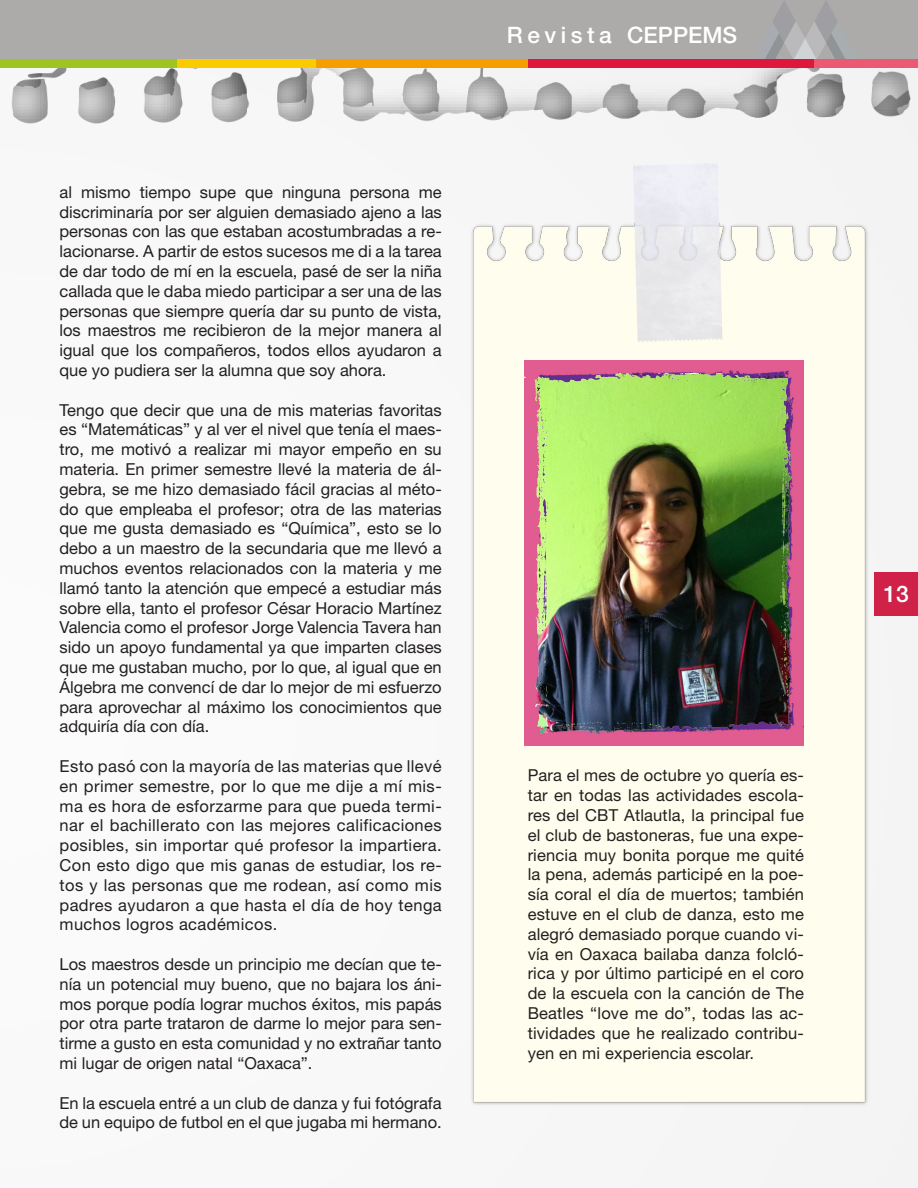
<style>
.page{position:relative;width:918px;height:1188px;background:#fff}
.page>*{position:absolute;margin:0;border:0;box-sizing:border-box;transform-origin:0 0}
.t1{font:500 22.8px "Helvetica Neue LT Std";color:#fff}
.t2{font:500 22.65px "Helvetica Neue LT Std";letter-spacing:.1em;color:#fff}
.t3{font:16.5px/19.8px "Helvetica Neue LT Std";color:#231f20;text-align:justify}
</style>
<div class="page">
<div style="left:0;top:0;width:918px;height:60px;background:#acaba9"></div>
<svg style="left:752px;top:1px;width:107px;height:59px"></svg>
<img style="left:11px;top:68px;width:907px;height:1120px">
<img style="left:468px;top:162px;width:402px;height:946px">
<img style="left:525px;top:360px;width:279px;height:386px">
<div style="left:315px;top:60px;width:214px;height:8px;background:#f59e00"></div>
<div style="left:529px;top:60px;width:285px;height:8px;background:#e0173d"></div>
<div style="left:814px;top:60px;width:104px;height:8px;background:#eb5973"></div>
<div style="left:0;top:60px;width:177px;height:8px;background:#9ec421"></div>
<div style="left:177px;top:60px;width:139px;height:8px;background:#facc00"></div>
<div style="left:874px;top:572px;width:44px;height:44px;background:#d02248"></div>
<p class="t3" style="left:60px;top:182px;width:384px">al mismo tiempo supe que ninguna persona me discriminaría por ser alguien demasiado ajeno a las personas con las que estaban acostumbradas a re&shy;lacionarse. A partir de estos sucesos me di a la tarea de dar todo de mí en la escuela, pasé de ser la niña callada que le daba miedo participar a ser una de las personas que siempre quería dar su punto de vista, los maestros me recibieron de la mejor manera al igual que los compañeros, todos ellos ayudaron a que yo pudiera ser la alumna que soy ahora.</p>
<p class="t3" style="left:60px;top:400px;width:384px">Tengo que decir que una de mis materias favoritas es “Matemáticas” y al ver el nivel que tenía el maes&shy;tro, me motivó a realizar mi mayor empeño en su materia. En primer semestre llevé la materia de ál&shy;gebra, se me hizo demasiado fácil gracias al méto&shy;do que empleaba el profesor; otra de las materias que me gusta demasiado es “Química”, esto se lo debo a un maestro de la secundaria que me llevó a muchos eventos relacionados con la materia y me llamó tanto la atención que empecé a estudiar más sobre ella, tanto el profesor César Horacio Martínez Valencia como el profesor Jorge Valencia Tavera han sido un apoyo fundamental ya que imparten clases que me gustaban mucho, por lo que, al igual que en Álgebra me convencí de dar lo mejor de mi esfuerzo para aprovechar al máximo los conocimientos que adquiría día con día.</p>
<p class="t3" style="left:60px;top:756px;width:384px">Esto pasó con la mayoría de las materias que llevé en primer semestre, por lo que me dije a mí mis&shy;ma es hora de esforzarme para que pueda termi&shy;nar el bachillerato con las mejores calificaciones posibles, sin importar qué profesor la impartiera.<br>Con esto digo que mis ganas de estudiar, los re&shy;tos y las personas que me rodean, así como mis padres ayudaron a que hasta el día de hoy tenga muchos logros académicos.</p>
<p class="t3" style="left:60px;top:954px;width:384px">Los maestros desde un principio me decían que te&shy;nía un potencial muy bueno, que no bajara los áni&shy;mos porque podía lograr muchos éxitos, mis papás por otra parte trataron de darme lo mejor para sen&shy;tirme a gusto en esta comunidad y no extrañar tanto mi lugar de origen natal “Oaxaca”.</p>
<p class="t3" style="left:60px;top:1093px;width:384px">En la escuela entré a un club de danza y fui fotógrafa de un equipo de futbol en el que jugaba mi hermano.</p>
<p class="t2" style="left:507px;top:21px;width:232px">Revista CEPPEMS</p>
<p class="t3" style="left:528px;top:765px;width:278px">Para el mes de octubre yo quería es&shy;tar en todas las actividades escola&shy;res del CBT Atlautla, la principal fue el club de bastoneras, fue una expe&shy;riencia muy bonita porque me quité la pena, además participé en la poe&shy;sía coral el día de muertos; también estuve en el club de danza, esto me alegró demasiado porque cuando vi&shy;vía en Oaxaca bailaba danza folcló&shy;rica y por último participé en el coro de la escuela con la canción de The Beatles “love me do”, todas las ac&shy;tividades que he realizado contribu&shy;yen en mi experiencia escolar.</p>
<p class="t1" style="left:883px;top:580px;width:27px">13</p>
</div>
